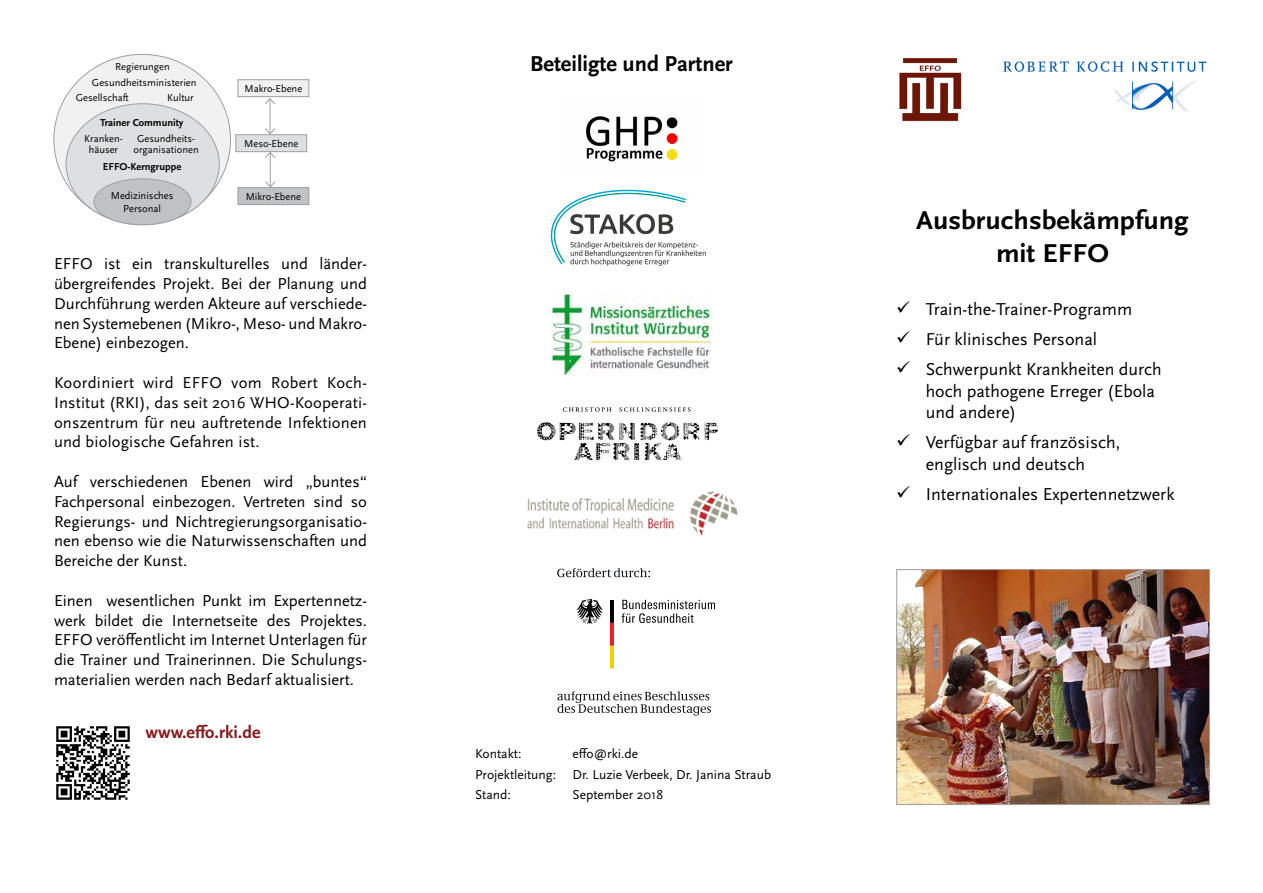
<style>
.page{position:relative;width:1263px;height:893px;background:#fff}
.page>*{position:absolute;margin:0;border:0;box-sizing:border-box;transform-origin:0 0}
.t1{font:700 27px/32.4px "Scala Sans Pro";color:#000;text-align:center;scale:1.05 1}
.t2{font:700 22.5px "Scala Sans Pro";color:#000}
.t3{font:18px/21.6px "Scala Sans Pro";color:#000}
.t4{font:700 18px "Scala Sans Pro";color:#88191c}
.t5{font:16.5px/19.8px "Scala Sans Pro";color:#000;text-align:justify}
.t6{font:13.5px "Scala Sans Pro";color:#000}
.t7{font:10.5px/10.5px "Scala Sans Pro";color:#000;text-align:center}
.t8{font:700 10.5px "Scala Sans Pro";color:#000}
</style>
<div class="page">
<div style="left:54px;top:54px;width:177px;height:171px;background:#f1f1f2;border-radius:50%"></div>
<div style="left:66px;top:104px;width:153px;height:121px;background:#dedfe0;border-radius:50%"></div>
<div style="left:94px;top:179px;width:97px;height:46px;background:#c0c2c4;border-radius:50%"></div>
<div style="left:94px;top:178px;width:97px;height:47px;border:1px solid #9d9fa2;border-radius:50%"></div>
<img style="left:552px;top:294px;width:159px;height:80px">
<img style="left:537px;top:407px;width:182px;height:54px">
<img style="left:528px;top:491px;width:210px;height:45px">
<img style="left:56px;top:726px;width:74px;height:74px">
<div style="left:238px;top:80px;width:71px;height:17px;background:#f1f1f2"></div>
<div style="left:238px;top:79px;width:71px;height:18px;border:1px solid #9d9fa2"></div>
<div style="left:236px;top:135px;width:71px;height:17px;background:#dedfe0"></div>
<div style="left:235px;top:134px;width:72px;height:18px;border:1px solid #9d9fa2"></div>
<div style="left:238px;top:188px;width:71px;height:17px;background:#c0c2c4"></div>
<div style="left:238px;top:187px;width:71px;height:18px;border:1px solid #9d9fa2"></div>
<hr style="left:270px;top:153px;width:1px;height:34px;background:#9d9fa2">
<svg style="left:264px;top:151px;width:12px;height:8px"></svg>
<svg style="left:264px;top:180px;width:12px;height:8px"></svg>
<img style="left:898px;top:571px;width:310px;height:232px">
<div style="left:896px;top:569px;width:314px;height:236px;border:1px solid #9d9fa2"></div>
<img style="left:1003px;top:61px;width:204px;height:51px">
<img style="left:899px;top:58px;width:63px;height:64px">
<hr style="left:270px;top:99px;width:1px;height:35px;background:#9d9fa2">
<svg style="left:265px;top:98px;width:10px;height:7px"></svg>
<svg style="left:264px;top:128px;width:12px;height:7px"></svg>
<img style="left:550px;top:189px;width:156px;height:77px">
<svg style="left:576px;top:599px;width:27px;height:25px"></svg>
<svg style="left:610px;top:600px;width:4px;height:68px"></svg>
<svg style="left:622px;top:600px;width:93px;height:23px"></svg>
<svg style="left:557px;top:568px;width:93px;height:9px"></svg>
<svg style="left:557px;top:691px;width:154px;height:24px"></svg>
<img style="left:586px;top:116px;width:92px;height:46px">
<p class="t7" style="left:115px;top:61px;width:56px">Regierungen</p>
<p class="t7" style="left:76px;top:92px;width:55px">Gesellschaft</p>
<p class="t7" style="left:167px;top:92px;width:28px">Kultur</p>
<p class="t7" style="left:92px;top:77px;width:106px">Gesundheitsministerien</p>
<p class="t8" style="left:100px;top:116px;width:85px">Trainer Community</p>
<p class="t7" style="left:84px;top:134px;width:40px">Kranken&shy;häuser</p>
<p class="t7" style="left:133px;top:134px;width:67px">Gesundheits&shy;organisationen</p>
<p class="t8" style="left:103px;top:160px;width:80px">EFFO-Kerngruppe</p>
<p class="t7" style="left:111px;top:190px;width:64px;line-height:12.6px">Medizinisches<br>Personal</p>
<p class="t7" style="left:244px;top:83px;width:59px">Makro-Ebene</p>
<p class="t7" style="left:244px;top:138px;width:56px">Meso-Ebene</p>
<p class="t7" style="left:246px;top:191px;width:57px">Mikro-Ebene</p>
<p class="t5" style="left:54px;top:254px;width:314px">EFFO ist ein transkulturelles und länder&shy;übergreifendes Projekt. Bei der Planung und Durchführung werden Akteure auf verschiede&shy;nen Systemebenen (Mikro-, Meso- und Makro-Ebene) einbezogen.</p>
<p class="t5" style="left:54px;top:373px;width:314px">Koordiniert wird EFFO vom Robert Koch-Institut (RKI), das seit 2016 WHO-Kooperati&shy;onszentrum für neu auftretende Infektionen und biologische Gefahren ist.</p>
<p class="t5" style="left:54px;top:472px;width:314px">Auf verschiedenen Ebenen wird „buntes“ Fachpersonal einbezogen. Vertreten sind so Regierungs- und Nichtregierungsorganisatio&shy;nen ebenso wie die Naturwissenschaften und Bereiche der Kunst.</p>
<p class="t5" style="left:54px;top:590px;width:314px">Einen wesentlichen Punkt im Expertennetz&shy;werk bildet die Internetseite des Projektes.<br>EFFO veröffentlicht im Internet Unterlagen für die Trainer und Trainerinnen. Die Schulungs&shy;materialien werden nach Bedarf aktualisiert.</p>
<p class="t4" style="left:146px;top:722px;width:116px">www.effo.rki.de</p>
<p class="t2" style="left:530px;top:50px;width:204px">Beteiligte und Partner</p>
<p class="t6" style="left:475px;top:746px;width:48px">Kontakt:</p>
<p class="t6" style="left:572px;top:746px;width:67px">effo@rki.de</p>
<p class="t6" style="left:475px;top:766px;width:298px">Projektleitung: Dr. Luzie Verbeek, Dr. Janina Straub</p>
<p class="t6" style="left:475px;top:787px;width:37px">Stand:</p>
<p class="t6" style="left:572px;top:787px;width:92px">September 2018</p>
<p class="t1" style="left:916px;top:205px;width:261px">Ausbruchsbekämpfung mit EFFO</p>
<p class="t3" style="left:896px;top:298px;width:238px">✓ Train-the-Trainer-Programm</p>
<p class="t3" style="left:896px;top:328px;width:203px">✓ Für klinisches Personal</p>
<p class="t3" style="left:926px;top:358px;width:237px;text-indent:-30px">✓ Schwerpunkt Krankheiten durch hoch pathogene Erreger (Ebola und andere)</p>
<p class="t3" style="left:896px;top:432px;width:226px;text-align:center">✓ Verfügbar auf französisch, englisch und deutsch</p>
<p class="t3" style="left:896px;top:483px;width:280px">✓ Internationales Expertennetzwerk</p>
</div>
